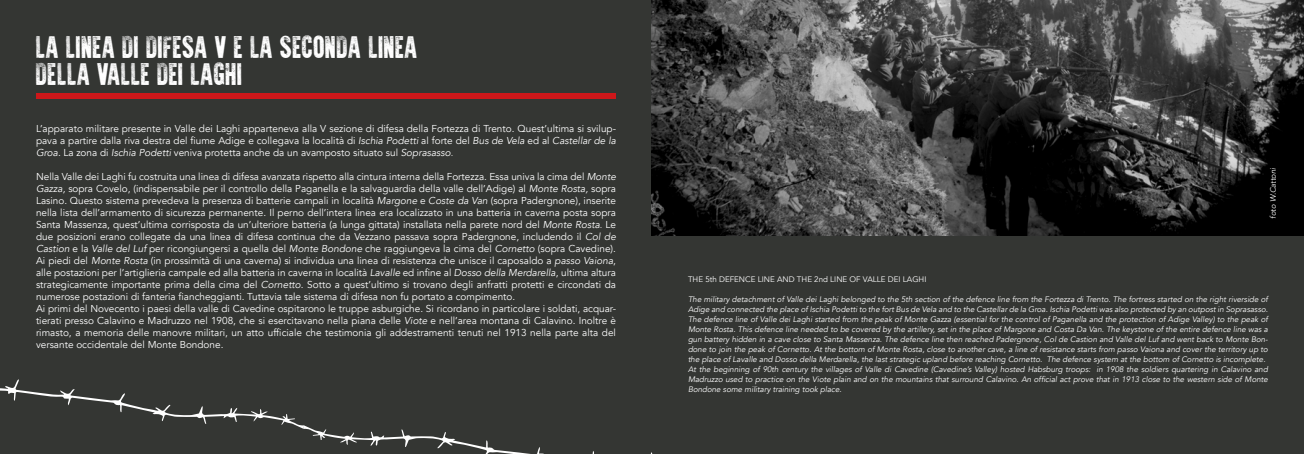
<style>
.page{position:relative;width:1304px;height:454px;background:#343633}
.page>*{position:absolute;margin:0;border:0;box-sizing:border-box;transform-origin:0 0}
.t1{font:27px/27px "Waris Over";color:#fff}
.t2{font:10px/12px "Avenir";color:#fff;text-align:justify}
.t3{font:italic 8px/10px "Avenir";color:#fff}
.t4{font:8px "Avenir";color:#fff}
.t5{font:italic 7.8px "Avenir";color:#fff}
.s1{font-style:italic}
.s2{font-weight:300}
</style>
<div class="page">
<div style="left:36px;top:93px;width:580px;height:6px;background:#cd171a"></div>
<img style="left:652px;top:0;width:652px;height:235px">
<svg style="left:0;top:379px;width:653px;height:75px"></svg>
<h1 class="t1" style="left:36px;top:35px;width:384px">LA LINEA DI DIFESA V E LA SECONDA LINEA<br>DELLA VALLE DEI LAGHI</h1>
<p class="t2" style="left:36px;top:122px;width:581px">L’apparato militare presente in Valle dei Laghi apparteneva alla V sezione di difesa della Fortezza di Trento. Quest’ultima si svilup&shy;pava a partire dalla riva destra del fiume Adige e collegava la località di <span class="s1">Ischia Podetti</span> al forte del <span class="s1">Bus de Vela</span> ed al <span class="s1">Castellar de la Groa.</span> La zona di <span class="s1">Ischia Podetti</span> veniva protetta anche da un avamposto situato sul <span class="s1">Soprasasso</span><span class="s2">.</span></p>
<p class="t2" style="left:36px;top:170px;width:582px;text-align:left">Nella Valle dei Laghi fu costruita una linea di difesa avanzata rispetto alla cintura interna della Fortezza. Essa univa la cima del <span class="s1">Monte Gazza,</span> sopra Covelo, (indispensabile per il controllo della Paganella e la salvaguardia della valle dell’Adige) al <span class="s1">Monte Rosta,</span> sopra Lasino. Questo sistema prevedeva la presenza di batterie campali in località <span class="s1">Margone</span> e <span class="s1">Coste da Van</span> (sopra Padergnone), inserite nella lista dell’armamento di sicurezza permanente. Il perno dell’intera linea era localizzato in una batteria in caverna posta sopra Santa Massenza, quest’ultima corrisposta da un’ulteriore batteria (a lunga gittata) installata nella parete nord del <span class="s1">Monte Rosta</span><span class="s2">.</span> Le due posizioni erano collegate da una linea di difesa continua che da Vezzano passava sopra Padergnone, includendo il <span class="s1">Col de Castion</span> e la <span class="s1">Valle del Luf</span> per ricongiungersi a quella del <span class="s1">Monte Bondone</span> che raggiungeva la cima del <span class="s1">Cornetto</span> (sopra Cavedine).<br>Ai piedi del <span class="s1">Monte Rosta</span> (in prossimità di una caverna) si individua una linea di resistenza che unisce il caposaldo a <span class="s1">passo Vaiona</span>, alle postazioni per l’artiglieria campale ed alla batteria in caverna in località <span class="s1">Lavalle</span> ed infine al <span class="s1">Dosso della Merdarella</span>, ultima altura strategicamente importante prima della cima del <span class="s1">Cornetto</span>. Sotto a quest’ultimo si trovano degli anfratti protetti e circondati da numerose postazioni di fanteria fiancheggianti. Tuttavia tale sistema di difesa non fu portato a compimento.<br>Ai primi del Novecento i paesi della valle di Cavedine ospitarono le truppe asburgiche. Si ricordano in particolare i soldati, acquar&shy;tierati presso Calavino e Madruzzo nel 1908, che si esercitavano nella piana delle <span class="s1">Viote</span> e nell’area montana di Calavino. Inoltre è rimasto, a memoria delle manovre militari, un atto ufficiale che testimonia gli addestramenti tenuti nel 1913 nella parte alta del versante occidentale del Monte Bondone.</p>
<p class="t5" style="left:1268px;top:218px;width:52px;rotate:-90deg">foto W.Cattoni</p>
<p class="t4" style="left:688px;top:274px;width:240px">THE 5th DEFENCE LINE AND THE 2nd LINE OF VALLE DEI LAGHI</p>
<p class="t3" style="left:688px;top:294px;width:582px">The military detachment of Valle dei Laghi belonged to the 5th section of the defence line from the Fortezza di Trento. The fortress started on the right riverside of Adige and connected the place of Ischia Podetti to the fort Bus de Vela and to the Castellar de la Groa. Ischia Podetti was also protected by an outpost in Soprasasso.<br>The defence line of Valle dei Laghi started from the peak of Monte Gazza (essential for the control of Paganella and the protection of Adige Valley) to the peak of Monte Rosta. This defence line needed to be covered by the artillery, set in the place of Margone and Costa Da Van. The keystone of the entire defence line was a gun battery hidden in a cave close to Santa Massenza. The defence line then reached Padergnone, Col de Castion and Valle del Luf and went back to Monte Bon&shy;done to join the peak of Cornetto. At the bottom of Monte Rosta, close to another cave, a line of resistance starts from passo Vaiona and cover the territory up to the place of Lavalle and Dosso della Merdarella, the last strategic upland before reaching Cornetto. The defence system at the bottom of Cornetto is incomplete.<br>At the beginning of 90th century the villages of Valle di Cavedine (Cavedine’s Valley) hosted Habsburg troops: in 1908 the soldiers quartering in Calavino and Madruzzo used to practice on the Viote plain and on the mountains that surround Calavino. An official act prove that in 1913 close to the western side of Monte Bondone some military training took place.</p>
</div>
